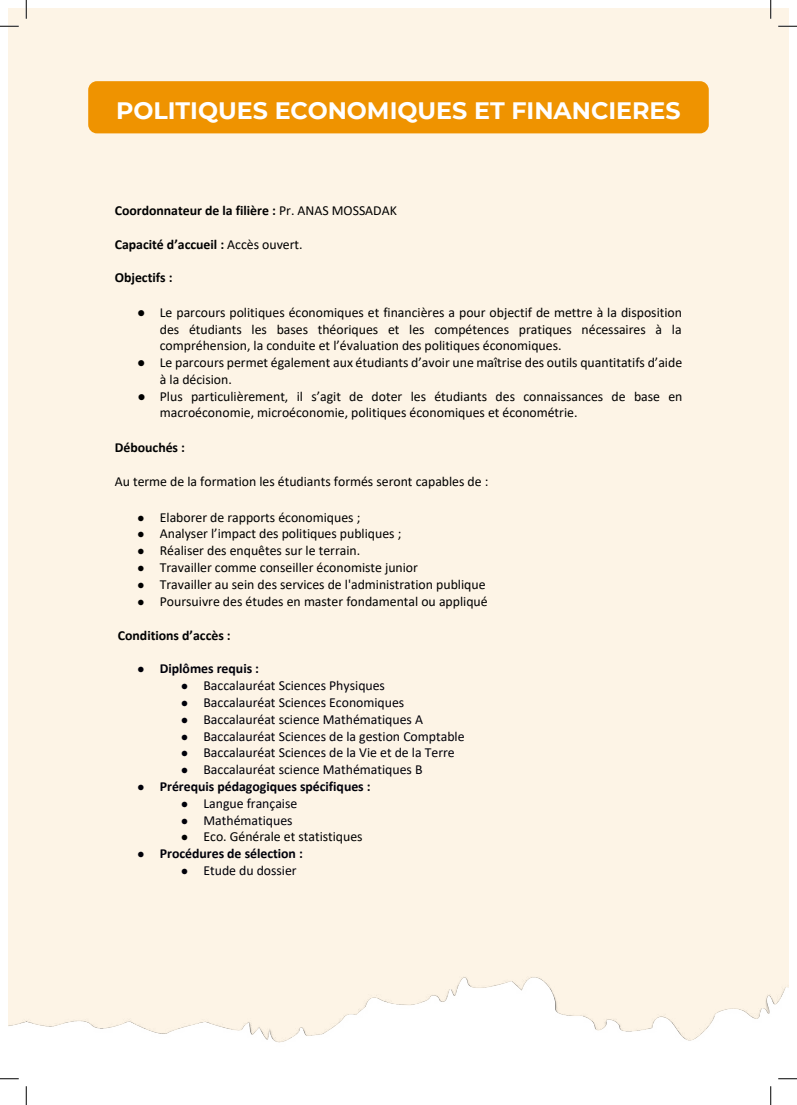
<style>
.page{position:relative;width:797px;height:1105px;background:#fff}
.page>*{position:absolute;margin:0;border:0;box-sizing:border-box;transform-origin:0 0}
.t1{font:700 23.75px "Montserrat";color:#fff}
.t2{font:13.75px/16.8px "Calibri";color:#000}
.t3{font:13.75px "Calibri";color:#00000a}
.t4{font:700 13.75px "Calibri";color:#000}
.t5{font:700 13.75px "Calibri";color:#00000a}
.s1{font-weight:400}
.s2{font-size:12.62px}
.s3{font-weight:400;font-size:12.62px}
</style>
<div class="page">
<div style="left:26px;top:9px;width:762px;height:1087px;background:#fdf4e6"></div>
<div style="left:9px;top:9px;width:17px;height:1087px;background:#fdf4e6"></div>
<img style="left:9px;top:81px;width:779px;height:1015px">
<div style="left:113px;top:195px;width:571px;height:7px;background:#fdf4e6"></div>
<div style="left:113px;top:202px;width:571px;height:17px;background:#fdf4e6"></div>
<div style="left:113px;top:219px;width:571px;height:17px;background:#fdf4e6"></div>
<div style="left:113px;top:236px;width:571px;height:16px;background:#fdf4e6"></div>
<div style="left:113px;top:252px;width:571px;height:17px;background:#fdf4e6"></div>
<div style="left:113px;top:269px;width:571px;height:17px;background:#fdf4e6"></div>
<div style="left:113px;top:439px;width:571px;height:17px;background:#fdf4e6"></div>
<div style="left:113px;top:627px;width:571px;height:17px;background:#fdf4e6"></div>
<div style="left:113px;top:644px;width:571px;height:16px;background:#fdf4e6"></div>
<div style="left:88px;top:81px;width:620px;height:52px;background:#ef9300;border-radius:9px"></div>
<svg style="left:0;top:25px;width:19px;height:2px"></svg>
<svg style="left:778px;top:25px;width:19px;height:2px"></svg>
<svg style="left:0;top:1078px;width:19px;height:1px"></svg>
<svg style="left:778px;top:1078px;width:19px;height:1px"></svg>
<svg style="left:25px;top:0;width:2px;height:19px"></svg>
<svg style="left:25px;top:1086px;width:2px;height:19px"></svg>
<svg style="left:770px;top:0;width:1px;height:19px"></svg>
<svg style="left:770px;top:1086px;width:1px;height:19px"></svg>
<h1 class="t1" style="left:116px;top:93px;width:566px">POLITIQUES ECONOMIQUES ET FINANCIERES</h1>
<p class="t4" style="left:115px;top:201px;width:283px">Coordonnateur de la filière : <span class="s1">Pr. ANAS MOSSADAK</span></p>
<p class="t4" style="left:115px;top:235px;width:189px">Capacité d’accueil : <span class="s1">Accès ouvert.</span></p>
<p class="t4" style="left:115px;top:268px;width:59px">Objectifs :</p>
<p class="t2" style="left:160px;top:303px;width:524px;text-align:justify;text-indent:-23px">● Le parcours politiques économiques et financières a pour objectif de mettre à la disposition des étudiants les bases théoriques et les compétences pratiques nécessaires à la compréhension, la conduite et l’évaluation des politiques économiques.</p>
<p class="t2" style="left:160px;top:354px;width:524px;text-indent:-23px">● Le parcours permet également aux étudiants d’avoir une maîtrise des outils quantitatifs d’aide à la décision.</p>
<p class="t2" style="left:160px;top:387px;width:524px;text-indent:-23px">● Plus particulièrement, il s’agit de doter les étudiants des connaissances de base en macroéconomie, microéconomie, politiques économiques et économétrie.</p>
<p class="t4" style="left:115px;top:438px;width:72px">Débouchés :</p>
<p class="t2" style="left:115px;top:473px;width:375px">Au terme de la formation les étudiants formés seront capables de :</p>
<p class="t2" style="left:137px;top:509px;width:225px"><span class="s2">●</span> Elaborer de rapports économiques ;</p>
<p class="t2" style="left:137px;top:525px;width:266px"><span class="s2">●</span> Analyser l’impact des politiques publiques ;</p>
<p class="t2" style="left:137px;top:542px;width:224px"><span class="s2">●</span> Réaliser des enquêtes sur le terrain.</p>
<p class="t2" style="left:137px;top:559px;width:282px"><span class="s2">●</span> Travailler comme conseiller économiste junior</p>
<p class="t2" style="left:137px;top:575px;width:350px"><span class="s2">●</span> Travailler au sein des services de l'administration publique</p>
<p class="t2" style="left:137px;top:592px;width:352px"><span class="s2">●</span> Poursuivre des études en master fondamental ou appliqué</p>
<p class="t4" style="left:118px;top:626px;width:114px">Conditions d’accès :</p>
<p class="t5" style="left:137px;top:659px;width:123px"><span class="s3">●</span> Diplômes requis :</p>
<p class="t3" style="left:181px;top:676px;width:205px"><span class="s2">●</span> Baccalauréat Sciences Physiques</p>
<p class="t3" style="left:181px;top:693px;width:225px"><span class="s2">●</span> Baccalauréat Sciences Economiques</p>
<p class="t3" style="left:181px;top:710px;width:244px"><span class="s2">●</span> Baccalauréat science Mathématiques A</p>
<p class="t3" style="left:181px;top:726px;width:285px"><span class="s2">●</span> Baccalauréat Sciences de la gestion Comptable</p>
<p class="t3" style="left:181px;top:743px;width:275px"><span class="s2">●</span> Baccalauréat Sciences de la Vie et de la Terre</p>
<p class="t3" style="left:181px;top:760px;width:243px"><span class="s2">●</span> Baccalauréat science Mathématiques B</p>
<p class="t5" style="left:137px;top:777px;width:235px"><span class="s3">●</span> Prérequis pédagogiques spécifiques :</p>
<p class="t3" style="left:181px;top:794px;width:118px"><span class="s2">●</span> Langue française</p>
<p class="t3" style="left:181px;top:810px;width:113px"><span class="s2">●</span> Mathématiques</p>
<p class="t2" style="left:181px;top:828px;width:183px"><span class="s2">●</span> Eco. Générale et statistiques</p>
<p class="t5" style="left:137px;top:844px;width:167px"><span class="s3">●</span> Procédures de sélection :</p>
<p class="t3" style="left:181px;top:861px;width:117px"><span class="s2">●</span> Etude du dossier</p>
</div>
